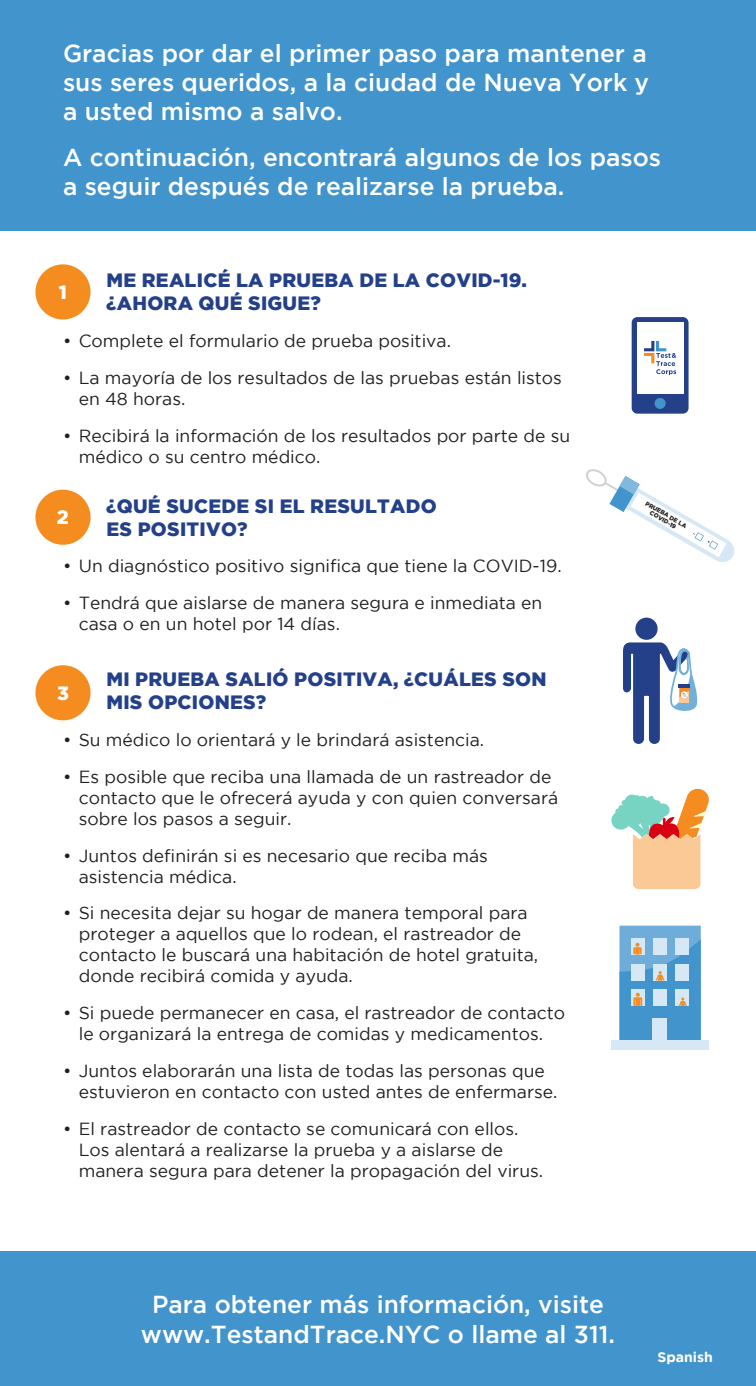
<style>
.page{position:relative;width:756px;height:1386px;background:#fff}
.page>*{position:absolute;margin:0;border:0;box-sizing:border-box;transform-origin:0 0}
.t1{font:500 24.5px/29.4px "Gotham";color:#fff;text-align:justify}
.t2{font:900 19.25px/23.1px "Gotham";letter-spacing:.015em;color:#244089}
.t3{font:900 19.25px "Gotham";color:#fff}
.t4{font:17.5px/21px "Gotham";color:#221f1f}
.t5{font:700 14px "Gotham";color:#fff}
.t6{font:900 6.12px/6.1px "Gotham";color:#221f1f;text-align:center}
</style>
<div class="page">
<div style="left:0;top:0;width:756px;height:230px;background:#4294cc"></div>
<div style="left:0;top:1252px;width:756px;height:134px;background:#4294cc"></div>
<div style="left:35px;top:264px;width:56px;height:55px;background:#f58c1f;border-radius:50%"></div>
<div style="left:35px;top:490px;width:56px;height:55px;background:#f58c1f;border-radius:50%"></div>
<div style="left:35px;top:665px;width:56px;height:55px;background:#f58c1f;border-radius:50%"></div>
<div style="left:611px;top:1040px;width:98px;height:10px;background:#d6e8f5"></div>
<svg style="left:619px;top:926px;width:82px;height:114px;background:#75aed4"></svg>
<svg style="left:611px;top:788px;width:98px;height:101px"></svg>
<svg style="left:586px;top:469px;width:148px;height:93px"></svg>
<div style="left:632px;top:317px;width:57px;height:97px;background:#244089;border-radius:6px"></div>
<div style="left:637px;top:322px;width:46px;height:72px;background:#fff"></div>
<div style="left:655px;top:398px;width:11px;height:11px;background:#4294cc;border-radius:50%"></div>
<svg style="left:644px;top:341px;width:32px;height:34px"></svg>
<div style="left:635px;top:618px;width:23px;height:22px;background:#244089;border-radius:50%"></div>
<svg style="left:623px;top:642px;width:75px;height:102px"></svg>
<h1 class="t1" style="left:63px;top:40px;width:588px">Gracias por dar el primer paso para mantener a sus seres queridos, a la ciudad de Nueva York y a usted mismo a salvo.</h1>
<h1 class="t1" style="left:63px;top:144px;width:600px">A continuación, encontrará algunos de los pasos a seguir después de realizarse la prueba.</h1>
<p class="t2" style="left:106px;top:268px;width:422px">ME REALICÉ LA PRUEBA DE LA COVID-19. ¿AHORA QUÉ SIGUE?</p>
<p class="t4" style="left:63px;top:331px;width:389px">• Complete el formulario de prueba positiva.</p>
<p class="t4" style="left:79px;top:368px;width:485px;text-indent:-16px">• La mayoría de los resultados de las pruebas están listos en 48 horas.</p>
<p class="t4" style="left:79px;top:426px;width:493px;text-indent:-16px">• Recibirá la información de los resultados por parte de su médico o su centro médico.</p>
<p class="t3" style="left:59px;top:281px;width:10px">1</p>
<p class="t2" style="left:106px;top:494px;width:332px">¿QUÉ SUCEDE SI EL RESULTADO<br>ES POSITIVO?</p>
<p class="t4" style="left:63px;top:557px;width:500px">• Un diagnóstico positivo significa que tiene la COVID-19.</p>
<p class="t4" style="left:79px;top:594px;width:465px;text-indent:-16px">• Tendrá que aislarse de manera segura e inmediata en casa o en un hotel por 14 días.</p>
<p class="t3" style="left:57px;top:506px;width:14px">2</p>
<p class="t2" style="left:106px;top:667px;width:442px">MI PRUEBA SALIÓ POSITIVA, ¿CUÁLES SON<br>MIS OPCIONES?</p>
<p class="t4" style="left:63px;top:731px;width:423px">• Su médico lo orientará y le brindará asistencia.</p>
<p class="t4" style="left:79px;top:767px;width:481px;text-indent:-16px">• Es posible que reciba una llamada de un rastreador de contacto que le ofrecerá ayuda y con quien conversará sobre los pasos a seguir.</p>
<p class="t4" style="left:79px;top:846px;width:411px;text-indent:-16px">• Juntos definirán si es necesario que reciba más asistencia médica.</p>
<p class="t4" style="left:79px;top:904px;width:461px;text-indent:-16px">• Si necesita dejar su hogar de manera temporal para proteger a aquellos que lo rodean, el rastreador de contacto le buscará una habitación de hotel gratuita, donde recibirá comida y ayuda.</p>
<p class="t4" style="left:63px;top:1004px;width:504px;text-align:center">• Si puede permanecer en casa, el rastreador de contacto le organizará la entrega de comidas y medicamentos.</p>
<p class="t4" style="left:79px;top:1061px;width:480px;text-indent:-16px">• Juntos elaborarán una lista de todas las personas que estuvieron en contacto con usted antes de enfermarse.</p>
<p class="t4" style="left:79px;top:1119px;width:466px;text-indent:-16px">• El rastreador de contacto se comunicará con ellos.<br>Los alentará a realizarse la prueba y a aislarse de manera segura para detener la propagación del virus.</p>
<p class="t3" style="left:57px;top:682px;width:13px">3</p>
<p class="t6" style="left:648px;top:500px;width:48px;rotate:30deg">PRUEBA DE LA<br>COVID-19</p>
<h1 class="t1" style="left:141px;top:1291px;width:476px;text-align:center">Para obtener más información, visite www.TestandTrace.NYC o llame al 311.</h1>
<p class="t5" style="left:658px;top:1351px;width:57px">Spanish</p>
</div>
